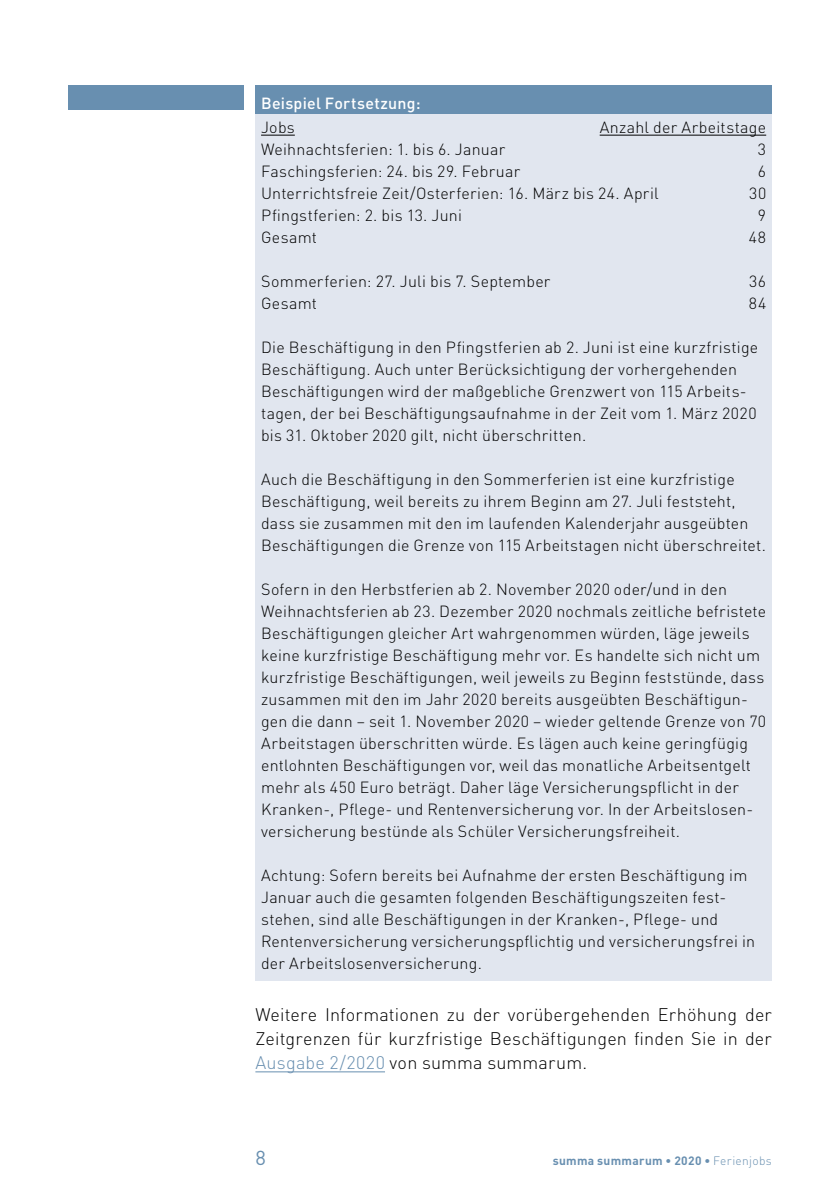
<style>
.page{position:relative;width:840px;height:1191px;background:#fff}
.page>*{position:absolute;margin:0;border:0;box-sizing:border-box;transform-origin:0 0}
.t1{font:20px "DIN";color:#688fb0}
.t2{font:300 18px/24px "DIN";letter-spacing:.01em;color:#000;text-align:justify}
.t3{font:300 16px/22px "DIN";letter-spacing:.015em;color:#000}
.t4{font:500 16px "DIN";letter-spacing:.015em;color:#fff}
.t5{font:700 12px "DIN";letter-spacing:.03em;color:#688fb0}
.s1{color:#688fb0}
.s2{font-weight:300}
</style>
<div class="page">
<div style="left:68px;top:85px;width:176px;height:24px;background:#688fb0"></div>
<hr style="left:255px;top:1071px;width:130px;height:1px;background:#688fb0">
<div style="left:255px;top:85px;width:516px;height:30px;background:#688fb0"></div>
<div style="left:255px;top:115px;width:516px;height:866px;background:#e1e6ef"></div>
<hr style="left:261px;top:135px;width:34px;height:1px;background:#000">
<hr style="left:599px;top:135px;width:166px;height:1px;background:#000">
<p class="t4" style="left:261px;top:93px;width:161px">Beispiel Fortsetzung:</p>
<p class="t3" style="left:261px;top:116px;width:35px">Jobs</p>
<p class="t3" style="left:599px;top:116px;width:168px">Anzahl der Arbeitstage</p>
<p class="t3" style="left:261px;top:138px;width:245px">Weihnachtsferien: 1. bis 6. Januar</p>
<p class="t3" style="left:757px;top:138px;width:10px">3</p>
<p class="t3" style="left:261px;top:160px;width:260px">Faschingsferien: 24. bis 29. Februar</p>
<p class="t3" style="left:757px;top:160px;width:10px">6</p>
<p class="t3" style="left:261px;top:182px;width:399px">Unterrichtsfreie Zeit/Osterferien: 16. März bis 24. April</p>
<p class="t3" style="left:748px;top:182px;width:19px">30</p>
<p class="t3" style="left:261px;top:204px;width:202px">Pfingstferien: 2. bis 13. Juni</p>
<p class="t3" style="left:757px;top:204px;width:10px">9</p>
<p class="t3" style="left:261px;top:226px;width:57px">Gesamt</p>
<p class="t3" style="left:748px;top:226px;width:19px">48</p>
<p class="t3" style="left:261px;top:270px;width:291px">Sommerferien: 27. Juli bis 7. September</p>
<p class="t3" style="left:748px;top:270px;width:18px">36</p>
<p class="t3" style="left:261px;top:292px;width:57px">Gesamt</p>
<p class="t3" style="left:748px;top:292px;width:19px">84</p>
<p class="t3" style="left:261px;top:336px;width:498px">Die Beschäftigung in den Pfingstferien ab 2. Juni ist eine kurzfristige Beschäftigung. Auch unter Berücksichtigung der vorhergehenden Beschäftigungen wird der maßgebliche Grenzwert von 115 Arbeits&shy;tagen, der bei Beschäftigungsaufnahme in der Zeit vom 1. März 2020 bis 31. Oktober 2020 gilt, nicht überschritten.</p>
<p class="t3" style="left:261px;top:468px;width:506px">Auch die Beschäftigung in den Sommerferien ist eine kurzfristige Beschäftigung, weil bereits zu ihrem Beginn am 27. Juli feststeht, dass sie zusammen mit den im laufenden Kalenderjahr ausgeübten Beschäftigungen die Grenze von 115 Arbeitstagen nicht überschreitet.</p>
<p class="t3" style="left:261px;top:578px;width:506px">Sofern in den Herbstferien ab 2. November 2020 oder/und in den Weihnachtsferien ab 23. Dezember 2020 nochmals zeitliche befristete Beschäftigungen gleicher Art wahrgenommen würden, läge jeweils keine kurzfristige Beschäftigung mehr vor. Es handelte sich nicht um kurzfristige Beschäftigungen, weil jeweils zu Beginn feststünde, dass zusammen mit den im Jahr 2020 bereits ausgeübten Beschäftigun&shy;gen die dann – seit 1. November 2020 – wieder geltende Grenze von 70<br>Arbeitstagen überschritten würde. Es lägen auch keine geringfügig entlohnten Beschäftigungen vor, weil das monatliche Arbeitsentgelt mehr als 450 Euro beträgt. Daher läge Versicherungspflicht in der Kranken-, Pflege- und Rentenversicherung vor. In der Arbeitslosen&shy;versicherung bestünde als Schüler Versicherungsfreiheit.</p>
<p class="t3" style="left:261px;top:864px;width:495px">Achtung: Sofern bereits bei Aufnahme der ersten Beschäftigung im Januar auch die gesamten folgenden Beschäftigungszeiten fest&shy;stehen, sind alle Beschäftigungen in der Kranken-, Pflege- und Rentenversicherung versicherungspflichtig und versicherungsfrei in der Arbeitslosenversicherung.</p>
<p class="t2" style="left:255px;top:1002px;width:517px">Weitere Informationen zu der vorübergehenden Erhöhung der Zeitgrenzen für kurzfristige Beschäftigungen finden Sie in der <span class="s1">Ausgabe 2/2020</span> von summa summarum.</p>
<p class="t1" style="left:255px;top:1145px;width:12px">8</p>
<p class="t5" style="left:552px;top:1153px;width:220px">summa summarum • 2020 • <span class="s2">Ferienjobs</span></p>
</div>
